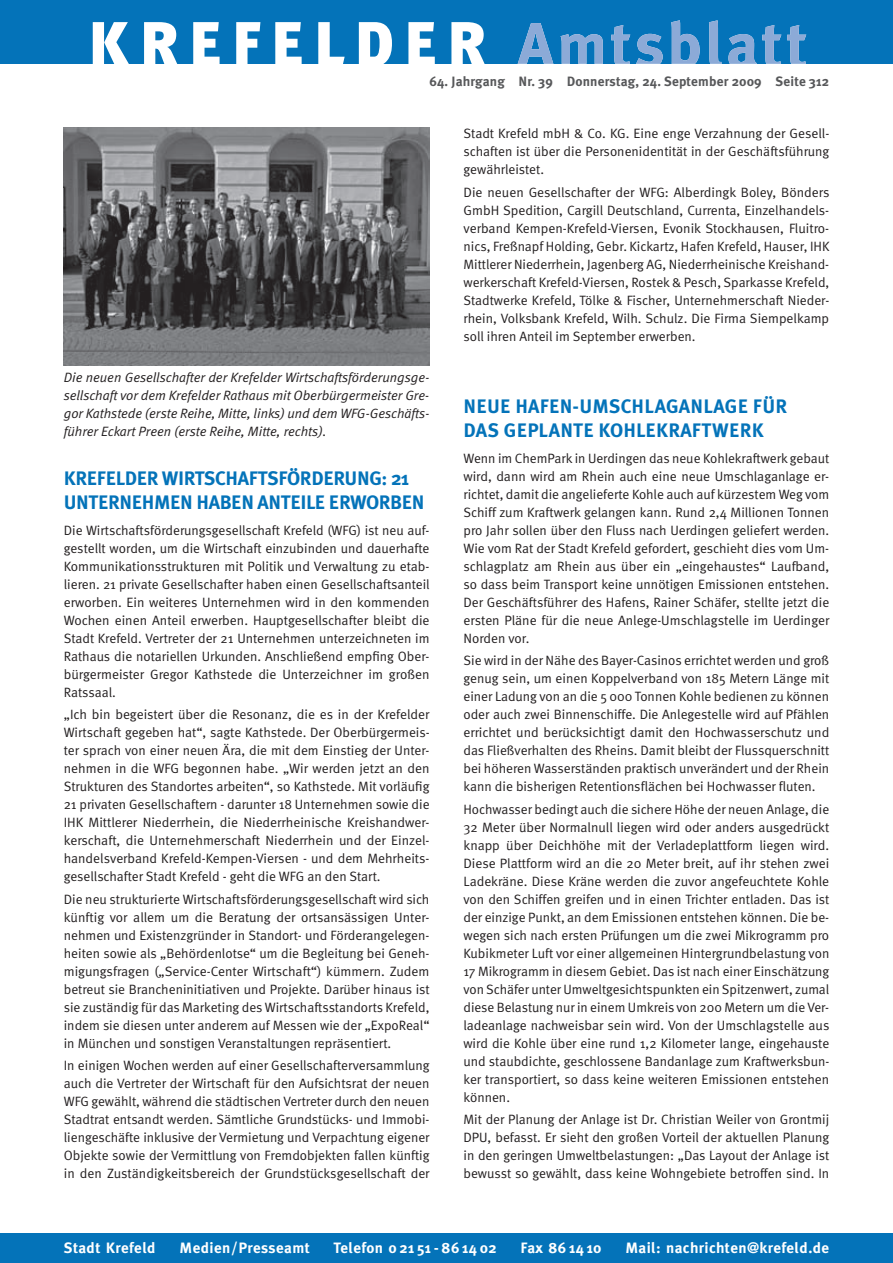
<style>
.page{position:relative;width:893px;height:1263px;background:#fff}
.page>*{position:absolute;margin:0;border:0;box-sizing:border-box;transform-origin:0 0}
.t1{font:700 19.5px/24px "Meta Plus";letter-spacing:-.02em;color:#0473b9}
.t2{font:700 19.5px/24px "Meta Plus";letter-spacing:.01em;color:#0473b9}
.t3{font:700 15px "Meta Plus";letter-spacing:.025em;color:#fff}
.t4{font:13.5px/18px "Meta Normal";color:#231f20;text-align:justify}
.t5{font:italic 13.5px/18px "Meta Normal";letter-spacing:-.005em;color:#231f20;text-align:justify}
.t6{font:700 13.5px "Meta Plus";letter-spacing:.01em;color:#57585a}
</style>
<div class="page">
<div style="left:0;top:0;width:893px;height:64px;background:#0473b9"></div>
<svg style="left:93px;top:22px;width:392px;height:42px"></svg>
<svg style="left:517px;top:20px;width:289px;height:44px"></svg>
<div style="left:0;top:1233px;width:893px;height:30px;background:#0473b9"></div>
<img style="left:64px;top:128px;width:366px;height:237px">
<p class="t6" style="left:429px;top:76px;width:401px">64. Jahrgang Nr. 39 Donnerstag, 24. September 2009 Seite 312</p>
<p class="t5" style="left:64px;top:369px;width:367px">Die neuen Gesellschafter der Krefelder Wirtschaftsförderungsge&shy;sellschaft vor dem Krefelder Rathaus mit Oberbürgermeister Gre&shy;gor Kathstede (erste Reihe, Mitte, links) und dem WFG-Geschäfts&shy;führer Eckart Preen (erste Reihe, Mitte, rechts).</p>
<h1 class="t1" style="left:64px;top:467px;width:362px">KREFELDER WIRTSCHAFTSFÖRDERUNG: 21<br>UNTERNEHMEN HABEN ANTEILE ERWORBEN</h1>
<p class="t4" style="left:64px;top:522px;width:367px">Die Wirtschaftsförderungsgesellschaft Krefeld (WFG) ist neu auf&shy;gestellt worden, um die Wirtschaft einzubinden und dauerhafte Kommunikationsstrukturen mit Politik und Verwaltung zu etab&shy;lieren. 21 private Gesellschafter haben einen Gesellschaftsanteil erworben. Ein weiteres Unternehmen wird in den kommenden Wochen einen Anteil erwerben. Hauptgesellschafter bleibt die Stadt Krefeld. Vertreter der 21 Unternehmen unterzeichneten im Rathaus die notariellen Urkunden. Anschließend empfing Ober&shy;bürgermeister Gregor Kathstede die Unterzeichner im großen Ratssaal.</p>
<p class="t4" style="left:64px;top:707px;width:367px">„Ich bin begeistert über die Resonanz, die es in der Krefelder Wirtschaft gegeben hat“, sagte Kathstede. Der Oberbürgermeis&shy;ter sprach von einer neuen Ära, die mit dem Einstieg der Unter&shy;nehmen in die WFG begonnen habe. „Wir werden jetzt an den Strukturen des Standortes arbeiten“, so Kathstede. Mit vorläufig 21 privaten Gesellschaftern - darunter 18 Unternehmen sowie die IHK Mittlerer Niederrhein, die Niederrheinische Kreishandwer&shy;kerschaft, die Unternehmerschaft Niederrhein und der Einzel&shy;handelsverband Krefeld-Kempen-Viersen - und dem Mehrheits&shy;gesellschafter Stadt Krefeld - geht die WFG an den Start.</p>
<p class="t4" style="left:64px;top:891px;width:367px">Die neu strukturierte Wirtschaftsförderungsgesellschaft wird sich künftig vor allem um die Beratung der ortsansässigen Unter&shy;nehmen und Existenzgründer in Standort- und Förderangelegen&shy;heiten sowie als „Behördenlotse“ um die Begleitung bei Geneh&shy;migungsfragen („Service-Center Wirtschaft“) kümmern. Zudem betreut sie Brancheninitiativen und Projekte. Darüber hinaus ist sie zuständig für das Marketing des Wirtschaftsstandorts Krefeld, indem sie diesen unter anderem auf Messen wie der „ExpoReal“ in München und sonstigen Veranstaltungen repräsentiert.</p>
<p class="t4" style="left:64px;top:1057px;width:367px">In einigen Wochen werden auf einer Gesellschafterversammlung auch die Vertreter der Wirtschaft für den Aufsichtsrat der neuen WFG gewählt, während die städtischen Vertreter durch den neuen Stadtrat entsandt werden. Sämtliche Grundstücks- und Immobi&shy;liengeschäfte inklusive der Vermietung und Verpachtung eigener Objekte sowie der Vermittlung von Fremdobjekten fallen künftig in den Zuständigkeitsbereich der Grundstücksgesellschaft der</p>
<p class="t4" style="left:463px;top:126px;width:367px">Stadt Krefeld mbH &amp; Co. KG. Eine enge Verzahnung der Gesell&shy;schaften ist über die Personenidentität in der Geschäftsführung gewährleistet.</p>
<p class="t4" style="left:463px;top:184px;width:367px">Die neuen Gesellschafter der WFG: Alberdingk Boley, Bönders GmbH Spedition, Cargill Deutschland, Currenta, Einzelhandels&shy;verband Kempen-Krefeld-Viersen, Evonik Stockhausen, Fluitro&shy;nics, Freßnapf Holding, Gebr. Kickartz, Hafen Krefeld, Hauser, IHK Mittlerer Niederrhein, Jagenberg AG, Niederrheinische Kreishand&shy;werkerschaft Krefeld-Viersen, Rostek &amp; Pesch, Sparkasse Krefeld, Stadtwerke Krefeld, Tölke &amp; Fischer, Unternehmerschaft Nieder&shy;rhein, Volksbank Krefeld, Wilh. Schulz. Die Firma Siempelkamp soll ihren Anteil im September erwerben.</p>
<h1 class="t2" style="left:463px;top:395px;width:325px">NEUE HAFEN-UMSCHLAGANLAGE FÜR<br>DAS GEPLANTE KOHLEKRAFTWERK</h1>
<p class="t4" style="left:463px;top:450px;width:367px">Wenn im ChemPark in Uerdingen das neue Kohlekraftwerk gebaut wird, dann wird am Rhein auch eine neue Umschlaganlage er&shy;richtet, damit die angelieferte Kohle auch auf kürzestem Weg vom Schiff zum Kraftwerk gelangen kann. Rund 2,4 Millionen Tonnen pro Jahr sollen über den Fluss nach Uerdingen geliefert werden.<br>Wie vom Rat der Stadt Krefeld gefordert, geschieht dies vom Um&shy;schlagplatz am Rhein aus über ein „eingehaustes“ Laufband, so dass beim Transport keine unnötigen Emissionen entstehen.<br>Der Geschäftsführer des Hafens, Rainer Schäfer, stellte jetzt die ersten Pläne für die neue Anlege-Umschlagstelle im Uerdinger Norden vor.</p>
<p class="t4" style="left:463px;top:653px;width:367px">Sie wird in der Nähe des Bayer-Casinos errichtet werden und groß genug sein, um einen Koppelverband von 185 Metern Länge mit einer Ladung von an die 5 000 Tonnen Kohle bedienen zu können oder auch zwei Binnenschiffe. Die Anlegestelle wird auf Pfählen errichtet und berücksichtigt damit den Hochwasserschutz und das Fließverhalten des Rheins. Damit bleibt der Flussquerschnitt bei höheren Wasserständen praktisch unverändert und der Rhein kann die bisherigen Retentionsflächen bei Hochwasser fluten.</p>
<p class="t4" style="left:463px;top:801px;width:367px">Hochwasser bedingt auch die sichere Höhe der neuen Anlage, die 32 Meter über Normalnull liegen wird oder anders ausgedrückt knapp über Deichhöhe mit der Verladeplattform liegen wird.<br>Diese Plattform wird an die 20 Meter breit, auf ihr stehen zwei Ladekräne. Diese Kräne werden die zuvor angefeuchtete Kohle von den Schiffen greifen und in einen Trichter entladen. Das ist der einzige Punkt, an dem Emissionen entstehen können. Die be&shy;wegen sich nach ersten Prüfungen um die zwei Mikrogramm pro Kubikmeter Luft vor einer allgemeinen Hintergrundbelastung von 17 Mikrogramm in diesem Gebiet. Das ist nach einer Einschätzung von Schäfer unter Umweltgesichtspunkten ein Spitzenwert, zumal diese Belastung nur in einem Umkreis von 200 Metern um die Ver&shy;ladeanlage nachweisbar sein wird. Von der Umschlagstelle aus wird die Kohle über eine rund 1,2 Kilometer lange, eingehauste und staubdichte, geschlossene Bandanlage zum Kraftwerksbun&shy;ker transportiert, so dass keine weiteren Emissionen entstehen können.</p>
<p class="t4" style="left:463px;top:1111px;width:367px">Mit der Planung der Anlage ist Dr. Christian Weiler von Grontmij DPU, befasst. Er sieht den großen Vorteil der aktuellen Planung in den geringen Umweltbelastungen: „Das Layout der Anlage ist bewusst so gewählt, dass keine Wohngebiete betroffen sind. In</p>
<p class="t3" style="left:64px;top:1242px;width:93px">Stadt Krefeld</p>
<p class="t3" style="left:180px;top:1242px;width:132px">Medien/Presseamt</p>
<p class="t3" style="left:333px;top:1242px;width:165px">Telefon 0 21 51 - 86 14 02</p>
<p class="t3" style="left:521px;top:1242px;width:82px">Fax 86 14 10</p>
<p class="t3" style="left:625px;top:1242px;width:205px">Mail: nachrichten@krefeld.de</p>
</div>
